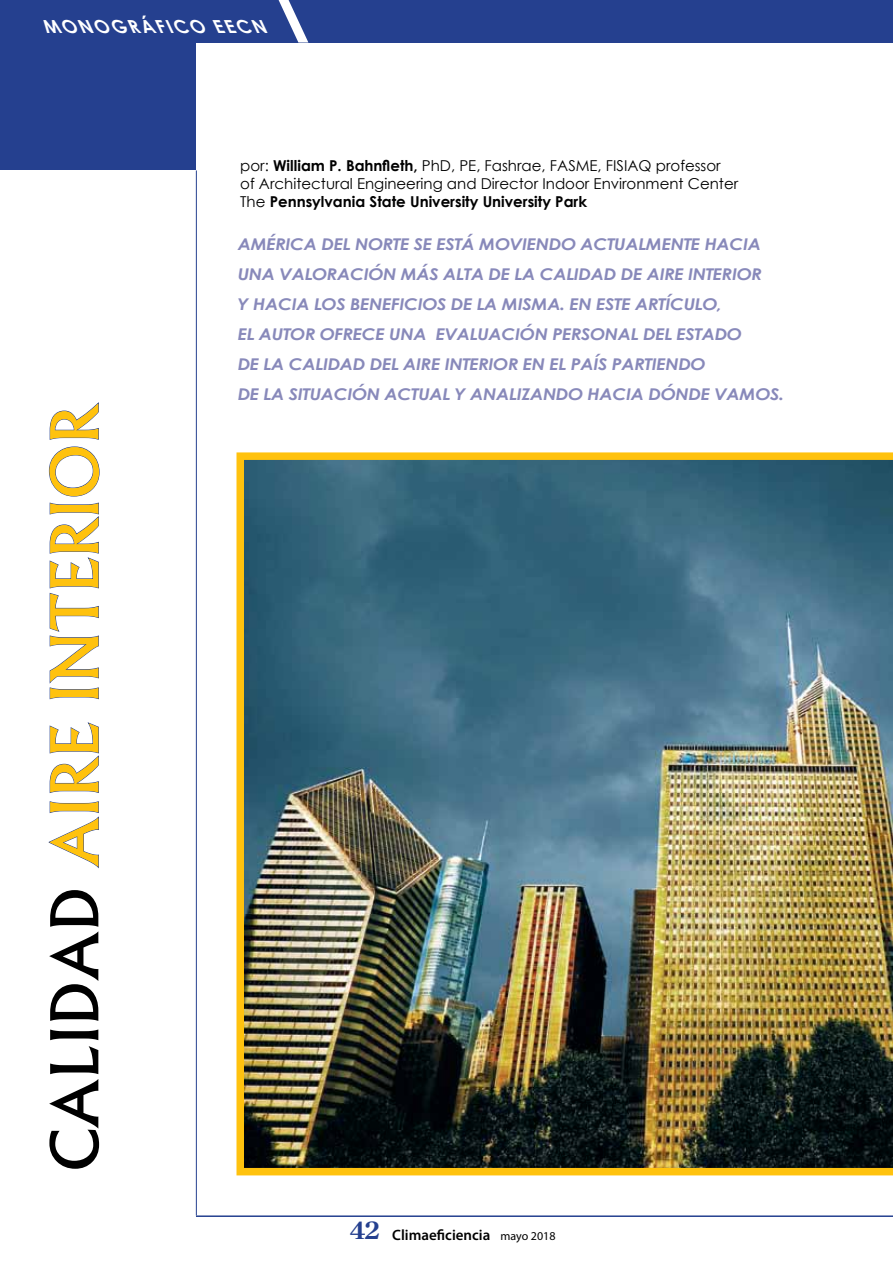
<style>
.page{position:relative;width:893px;height:1263px;background:#fff}
.page>*{position:absolute;margin:0;border:0;box-sizing:border-box;transform-origin:0 0}
.t1{font:500 63px "Albertus";color:#ffc20e}
.t2{font:italic 700 18px "Century Gothic";color:#fff}
.t3{font:italic 700 16.2px/30px "Century Gothic";letter-spacing:-.02em;color:#8889ba;scale:1.11 1}
.t4{font:15px/18px "Century Gothic";color:#000}
.t5{font:600 15px "Myriad Pro";color:#000}
.s1{color:#000}
.s2{font-weight:700}
.s3{font-family:"Century Old Style Std";font-weight:700;font-size:24px;color:#25408f}
.s4{font-weight:400;font-size:12px}
</style>
<div class="page">
<img style="left:236px;top:452px;width:657px;height:723px">
<svg style="left:48px;top:801px;width:51px;height:68px"></svg>
<svg style="left:49px;top:722px;width:50px;height:71px"></svg>
<svg style="left:49px;top:446px;width:51px;height:254px"></svg>
<svg style="left:49px;top:402px;width:50px;height:38px"></svg>
<div style="left:0;top:0;width:893px;height:43px;background:#25408f"></div>
<svg style="left:279px;top:0;width:29px;height:43px"></svg>
<div style="left:0;top:9px;width:196px;height:161px;background:#25408f"></div>
<hr style="left:196px;top:170px;width:1px;height:1045px;background:#25408f">
<hr style="left:196px;top:1215px;width:697px;height:2px;background:#25408f">
<p class="t2" style="left:47px;top:12px;width:236px">MONOGRÁFICOEECN</p>
<h1 class="t1" style="left:36px;top:1171px;width:770px;rotate:-90deg"><span class="s1">CALIDAD</span> AIRE INTERIOR</h1>
<p class="t4" style="left:240px;top:156px;width:499px">por: <span class="s2">William P. Bahnfleth,</span> PhD, PE, Fashrae, FASME, FISIAQ professor of Architectural Engineering and Director Indoor Environment Center<br>The <span class="s2">Pennsylvania State University University Park</span></p>
<p class="t3" style="left:238px;top:228px;width:494px">AMÉRICA DEL NORTE SE ESTÁ MOVIENDO ACTUALMENTE HACIA UNA VALORACIÓN MÁS ALTA DE LA CALIDAD DE AIRE INTERIOR<br>Y HACIA LOS BENEFICIOS DE LA MISMA. EN ESTE ARTÍCULO,<br>EL AUTOR OFRECE UNA EVALUACIÓN PERSONAL DEL ESTADO<br>DE LA CALIDAD DEL AIRE INTERIOR EN EL PAÍS PARTIENDO<br>DE LA SITUACIÓN ACTUAL Y ANALIZANDO HACIA DÓNDE VAMOS.</p>
<p class="t5" style="left:350px;top:1227px;width:207px"><span class="s3">42</span> Climaeficiencia <span class="s4">mayo 2018</span></p>
</div>
